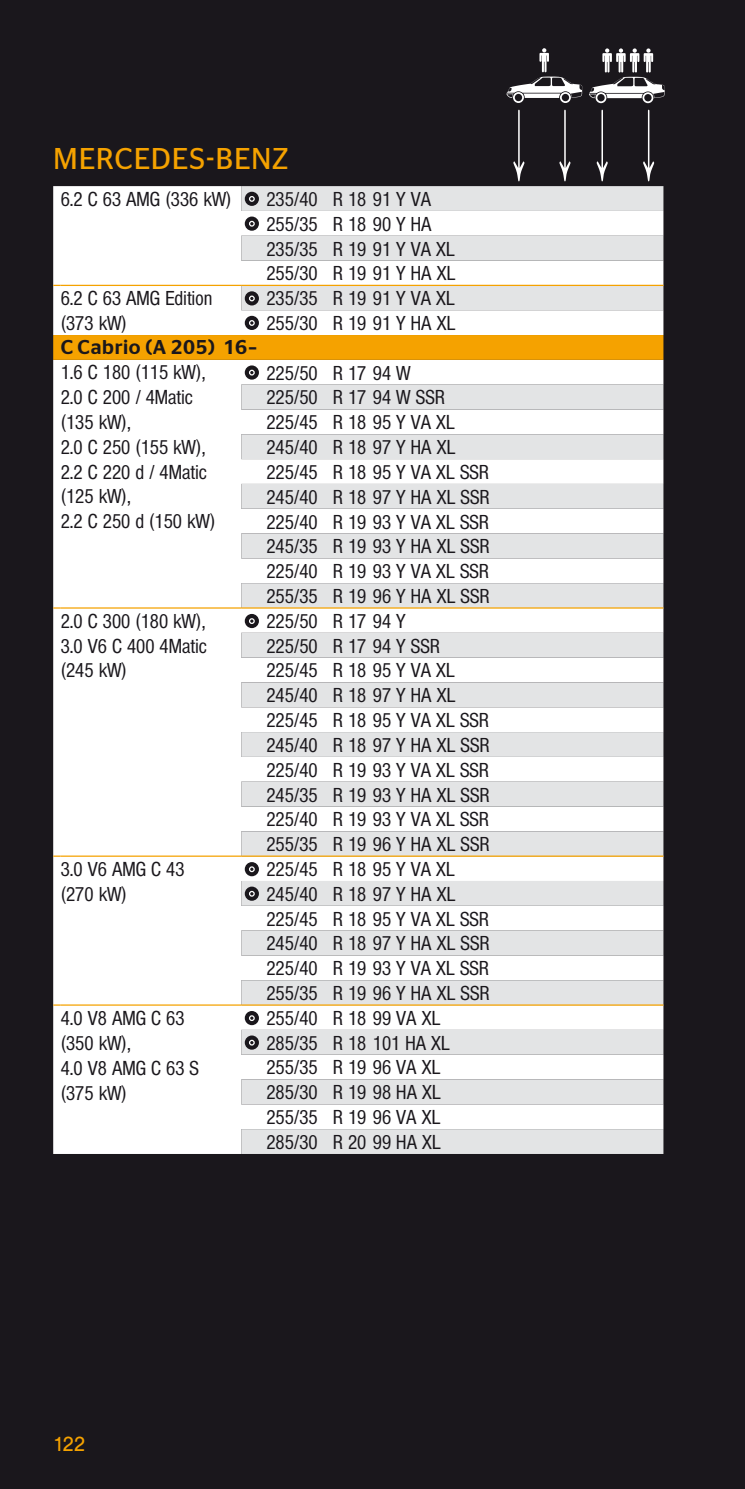
<style>
.page{position:relative;width:745px;height:1489px;background:#fff}
.page>*{position:absolute;margin:0;border:0;box-sizing:border-box;transform-origin:0 0}
.t1{font:30px "Continental Stag Sans";letter-spacing:.02em;color:#f5a200}
.t2{font:300 20px/24.8px "Helvetica Con BQ";color:#1a171c}
.t3{font:20px "Helvetica BQ";color:#f5a200}
.s1{font-family:"Continental Stag Sans";font-weight:500}
</style>
<div class="page">
<div style="left:0;top:0;width:744px;height:1488px;background:#1a171c"></div>
<svg style="left:513px;top:110px;width:11px;height:71px"></svg>
<svg style="left:559px;top:110px;width:11px;height:71px"></svg>
<svg style="left:596px;top:110px;width:11px;height:71px"></svg>
<svg style="left:643px;top:110px;width:10px;height:71px"></svg>
<svg style="left:506px;top:48px;width:76px;height:55px"></svg>
<svg style="left:589px;top:48px;width:75px;height:55px"></svg>
<div style="left:53px;top:186px;width:188px;height:967px;background:#fff"></div>
<svg style="left:241px;top:186px;width:422px;height:967px;background:#efefef"></svg>
<div style="left:53px;top:335px;width:610px;height:25px;background:#f5a200"></div>
<hr style="left:241px;top:285px;width:422px;height:1px;background:#f5a200">
<hr style="left:61px;top:285px;width:180px;height:1px;background:#f5a200">
<hr style="left:241px;top:607px;width:422px;height:1px;background:#f5a200">
<hr style="left:61px;top:607px;width:180px;height:1px;background:#f5a200">
<hr style="left:241px;top:855px;width:422px;height:1px;background:#f5a200">
<hr style="left:61px;top:855px;width:180px;height:1px;background:#f5a200">
<hr style="left:241px;top:1004px;width:422px;height:1px;background:#f5a200">
<hr style="left:61px;top:1004px;width:180px;height:1px;background:#f5a200">
<div style="left:244px;top:192px;width:15px;height:14px;background:#1a171c;border-radius:50%"></div>
<svg style="left:249px;top:196px;width:5px;height:6px"></svg>
<svg style="left:244px;top:216px;width:15px;height:15px"></svg>
<svg style="left:249px;top:221px;width:5px;height:6px"></svg>
<svg style="left:244px;top:291px;width:15px;height:14px"></svg>
<svg style="left:249px;top:295px;width:5px;height:6px"></svg>
<div style="left:244px;top:316px;width:15px;height:14px;background:#1a171c;border-radius:50%"></div>
<svg style="left:249px;top:320px;width:5px;height:6px"></svg>
<svg style="left:244px;top:365px;width:15px;height:14px"></svg>
<svg style="left:249px;top:370px;width:5px;height:5px"></svg>
<div style="left:244px;top:614px;width:15px;height:14px;background:#1a171c;border-radius:50%"></div>
<svg style="left:249px;top:618px;width:5px;height:6px"></svg>
<div style="left:244px;top:862px;width:15px;height:14px;background:#1a171c;border-radius:50%"></div>
<svg style="left:249px;top:866px;width:5px;height:6px"></svg>
<svg style="left:244px;top:886px;width:15px;height:14px"></svg>
<svg style="left:249px;top:890px;width:5px;height:6px"></svg>
<svg style="left:244px;top:1010px;width:15px;height:15px"></svg>
<svg style="left:249px;top:1015px;width:5px;height:6px"></svg>
<svg style="left:244px;top:1035px;width:15px;height:14px"></svg>
<svg style="left:249px;top:1039px;width:5px;height:6px"></svg>
<p class="t1" style="left:53px;top:148px;width:236px">MERCEDES-BENZ</p>
<p class="t2" style="left:61px;top:188px;width:172px">6.2 C 63 AMG (336 kW)</p>
<p class="t2" style="left:266px;top:188px;width:190px">235/40 R 18 91 Y VA<br>255/35 R 18 90 Y HA<br>235/35 R 19 91 Y VA XL<br>255/30 R 19 91 Y HA XL</p>
<p class="t2" style="left:61px;top:288px;width:153px">6.2 C 63 AMG Edition (373 kW)</p>
<p class="t2" style="left:266px;top:288px;width:190px">235/35 R 19 91 Y VA XL<br>255/30 R 19 91 Y HA XL</p>
<p class="t2" style="left:61px;top:337px;width:198px"><span class="s1">C Cabrio (A 205) 16–<br></span>1.6 C 180 (115 kW),<br>2.0 C 200 / 4Matic<br>(135 kW),<br>2.0 C 250 (155 kW),<br>2.2 C 220 d / 4Matic<br>(125 kW),<br>2.2 C 250 d (150 kW)</p>
<p class="t2" style="left:266px;top:362px;width:224px">225/50 R 17 94 W<br>225/50 R 17 94 W SSR<br>225/45 R 18 95 Y VA XL<br>245/40 R 18 97 Y HA XL<br>225/45 R 18 95 Y VA XL SSR<br>245/40 R 18 97 Y HA XL SSR<br>225/40 R 19 93 Y VA XL SSR<br>245/35 R 19 93 Y HA XL SSR<br>225/40 R 19 93 Y VA XL SSR<br>255/35 R 19 96 Y HA XL SSR</p>
<p class="t2" style="left:61px;top:610px;width:147px;text-align:justify">2.0 C 300 (180 kW), 3.0 V6 C 400 4Matic (245 kW)</p>
<p class="t2" style="left:266px;top:610px;width:224px">225/50 R 17 94 Y<br>225/50 R 17 94 Y SSR<br>225/45 R 18 95 Y VA XL<br>245/40 R 18 97 Y HA XL<br>225/45 R 18 95 Y VA XL SSR<br>245/40 R 18 97 Y HA XL SSR<br>225/40 R 19 93 Y VA XL SSR<br>245/35 R 19 93 Y HA XL SSR<br>225/40 R 19 93 Y VA XL SSR<br>255/35 R 19 96 Y HA XL SSR</p>
<p class="t2" style="left:61px;top:858px;width:125px">3.0 V6 AMG C 43 (270 kW)</p>
<p class="t2" style="left:266px;top:858px;width:224px">225/45 R 18 95 Y VA XL<br>245/40 R 18 97 Y HA XL<br>225/45 R 18 95 Y VA XL SSR<br>245/40 R 18 97 Y HA XL SSR<br>225/40 R 19 93 Y VA XL SSR<br>255/35 R 19 96 Y HA XL SSR</p>
<p class="t2" style="left:61px;top:1007px;width:140px">4.0 V8 AMG C 63 (350 kW),<br>4.0 V8 AMG C 63 S (375 kW)</p>
<p class="t2" style="left:266px;top:1007px;width:185px">255/40 R 18 99 VA XL<br>285/35 R 18 101 HA XL<br>255/35 R 19 96 VA XL<br>285/30 R 19 98 HA XL<br>255/35 R 19 96 VA XL<br>285/30 R 20 99 HA XL</p>
<p class="t3" style="left:53px;top:1436px;width:34px">122</p>
</div>
